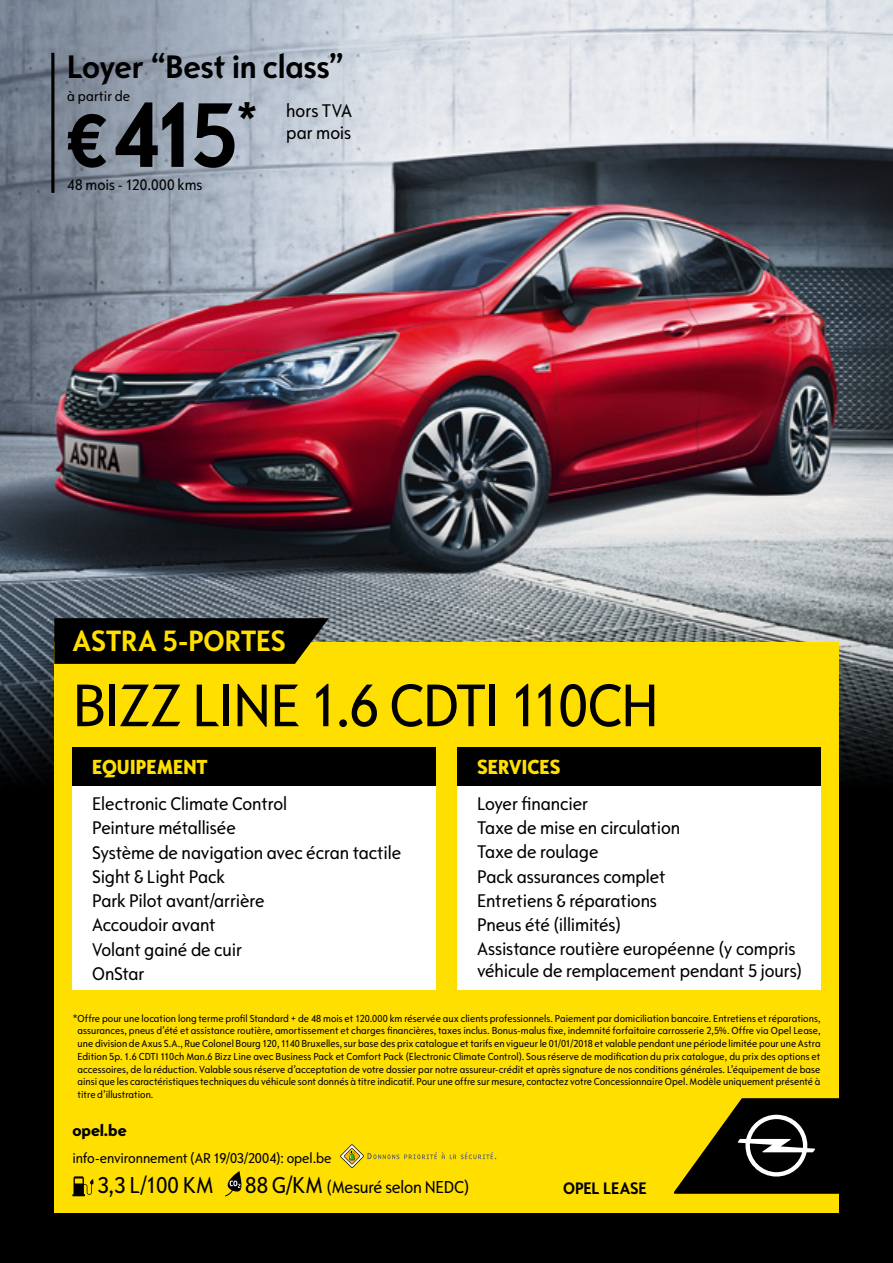
<style>
.page{position:relative;width:893px;height:1263px;background:#fff}
.page>*{position:absolute;margin:0;border:0;box-sizing:border-box;transform-origin:0 0}
.t1{font:700 95.85px "Opel Sans Condensed";color:#000}
.t2{font:62.85px "Opel Sans Condensed";letter-spacing:-.03em;color:#000}
.t3{font:700 34.05px "Opel Sans Condensed";letter-spacing:-.005em;color:#000}
.t4{font:700 30.75px "Opel Sans Condensed";letter-spacing:-.005em;color:#ffdf00}
.t5{font:24px "Opel Sans Condensed";color:#000}
.t6{font:800 21.3px "Opel Sans Condensed";color:#ffdf00}
.t7{font:19.2px/24.3px "Opel Sans Condensed";letter-spacing:-.01em;color:#000}
.t8{font:18px "Opel Sans Condensed";letter-spacing:-.015em;color:#000}
.t9{font:700 17.4px "Opel Sans Condensed";letter-spacing:-.01em;color:#000}
.t10{font:800 17.1px "Opel Sans Condensed";letter-spacing:.005em;color:#000}
.t11{font:15.9px "Opel Sans Condensed";color:#000}
.t12{font:14.85px "Opel Sans Condensed";letter-spacing:-.005em;color:#000}
.t13{font:10.65px/12.8px "Opel Sans Condensed";color:#000;text-align:justify}
.s1{font-size:78.75px}
.s2{font-weight:400;color:#000}
.s3{font-size:24px}
</style>
<div class="page">
<img style="left:0;top:0;width:893px;height:309px">
<img style="left:0;top:309px;width:893px;height:954px">
<div style="left:54px;top:643px;width:785px;height:570px;background:#ffdf00"></div>
<svg style="left:54px;top:618px;width:275px;height:46px;background:#0e0d02"></svg>
<div style="left:72px;top:769px;width:364px;height:220px;background:#fff"></div>
<div style="left:457px;top:769px;width:364px;height:220px;background:#fff"></div>
<div style="left:72px;top:747px;width:364px;height:38px;background:#000"></div>
<div style="left:457px;top:747px;width:364px;height:38px;background:#000"></div>
<hr style="left:51px;top:53px;width:3px;height:140px;background:#000">
<svg style="left:340px;top:1144px;width:156px;height:24px"></svg>
<svg style="left:72px;top:1176px;width:21px;height:20px"></svg>
<svg style="left:225px;top:1171px;width:17px;height:25px"></svg>
<svg style="left:673px;top:1098px;width:166px;height:96px"></svg>
<h3 class="t3" style="left:67px;top:46px;width:278px">Loyer “Best in class”</h3>
<h3 class="t7" style="left:286px;top:100px;width:67px;line-height:21.3px">hors TVA par mois</h3>
<h3 class="t12" style="left:67px;top:88px;width:65px">à partir de</h3>
<h1 class="t1" style="left:67px;top:78px;width:192px"><span class="s1">€</span> 415<sup>*</sup></h1>
<h3 class="t11" style="left:67px;top:176px;width:137px">48 mois - 120.000 kms</h3>
<h3 class="t4" style="left:72px;top:622px;width:232px">ASTRA 5-PORTES<span class="s2">X</span></h3>
<h2 class="t2" style="left:72px;top:669px;width:588px">BIZZ LINE 1.6 CDTI 110CH</h2>
<h3 class="t6" style="left:92px;top:754px;width:117px">EQUIPEMENT</h3>
<h3 class="t6" style="left:477px;top:754px;width:85px">SERVICES</h3>
<h3 class="t7" style="left:92px;top:791px;width:311px">Electronic Climate Control<br>Peinture métallisée<br>Système de navigation avec écran tactile<br>Sight &amp; Light Pack<br>Park Pilot avant/arrière<br>Accoudoir avant<br>Volant gainé de cuir<br>OnStar</h3>
<h3 class="t7" style="left:477px;top:791px;width:320px">Loyer financier<br>Taxe de mise en circulation<br>Taxe de roulage<br>Pack assurances complet<br>Entretiens &amp; réparations<br>Pneus été (illimités)<br>Assistance routière européenne (y compris</h3>
<h3 class="t7" style="left:477px;top:958px;width:327px">véhicule de remplacement pendant 5 jours)</h3>
<p class="t13" style="left:78px;top:1012px;width:744px;text-indent:-5px">*Offre pour une location long terme profil Standard + de 48 mois et 120.000 km réservée aux clients professionnels. Paiement par domiciliation bancaire. Entretiens et réparations, assurances, pneus d’été et assistance routière, amortissement et charges financières, taxes inclus. Bonus-malus fixe, indemnité forfaitaire carrosserie 2,5%. Offre via Opel Lease, une division de Axus S.A., Rue Colonel Bourg 120, 1140 Bruxelles, sur base des prix catalogue et tarifs en vigueur le 01/01/2018 et valable pendant une période limitée pour une Astra Edition 5p. 1.6 CDTI 110ch Man.6 Bizz Line avec Business Pack et Comfort Pack (Electronic Climate Control). Sous réserve de modification du prix catalogue, du prix des options et accessoires, de la réduction. Valable sous réserve d’acceptation de votre dossier par notre assureur-crédit et après signature de nos conditions générales. L’équipement de base ainsi que les caractéristiques techniques du véhicule sont donnés à titre indicatif. Pour une offre sur mesure, contactez votre Concessionnaire Opel. Modèle uniquement présenté à titre d’illustration.</p>
<h3 class="t10" style="left:72px;top:1120px;width:56px">opel.be</h3>
<h3 class="t12" style="left:72px;top:1150px;width:261px">info-environnement (AR 19/03/2004): opel.be</h3>
<h3 class="t5" style="left:97px;top:1171px;width:118px">3,3 L/100 KM</h3>
<h3 class="t8" style="left:245px;top:1177px;width:226px"><span class="s3">88 G/KM</span> (Mesuré selon NEDC)</h3>
<h3 class="t9" style="left:563px;top:1178px;width:85px">OPEL LEASE</h3>
</div>
